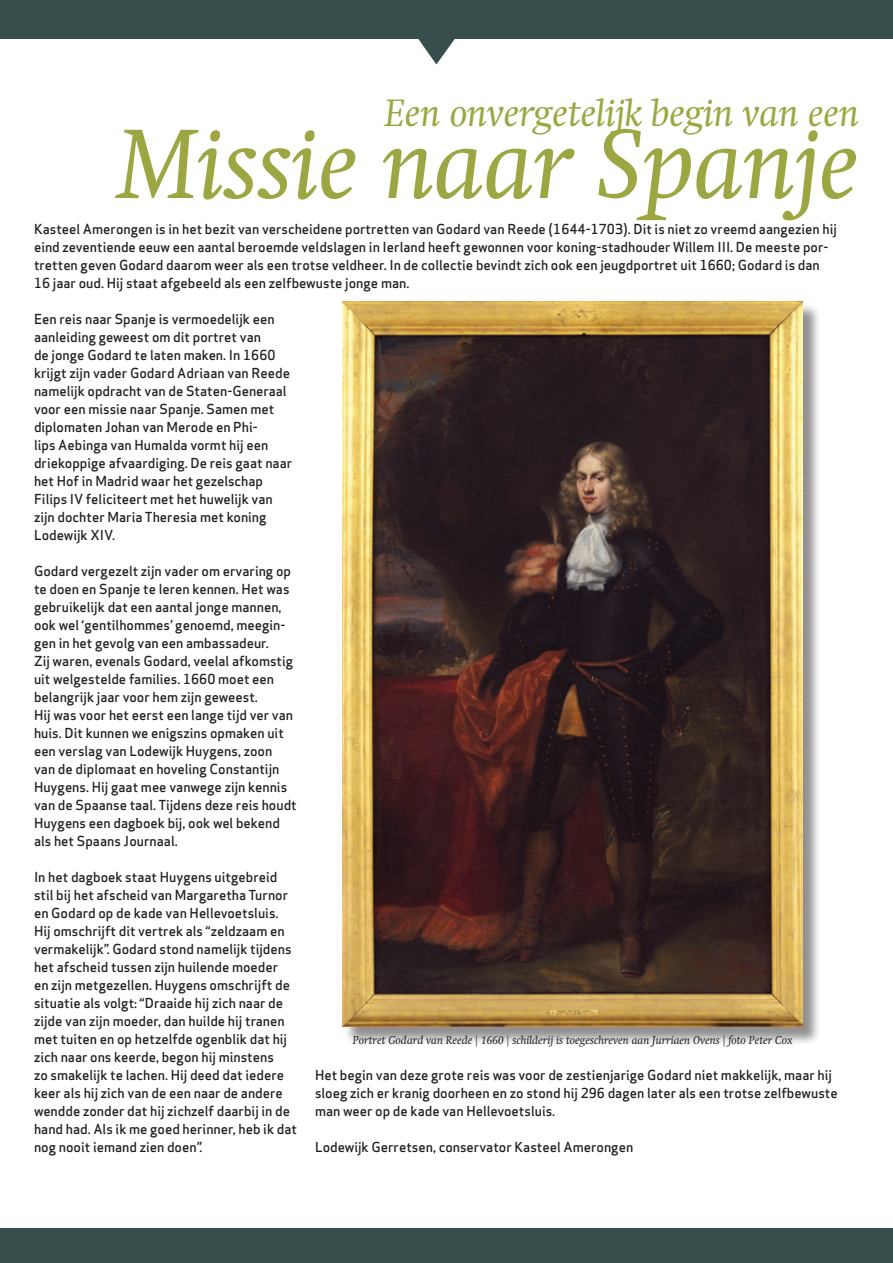
<style>
.page{position:relative;width:893px;height:1263px;background:#fff}
.page>*{position:absolute;margin:0;border:0;box-sizing:border-box;transform-origin:0 0}
.t1{font:italic 97.8px "Swift";color:#9ca743}
.t2{font:italic 37.8px "Swift";color:#9ca743}
.t3{font:13.5px/18px "Apex Sans Medium T";color:#231f20}
.t4{font:italic 11.4px "Swift";color:#231f20}
</style>
<div class="page">
<div style="left:344px;top:303px;width:477px;height:742px;background:#231f20;opacity:.5"></div>
<img style="left:342px;top:301px;width:460px;height:726px">
<div style="left:0;top:0;width:893px;height:39px;background:#384e4d"></div>
<svg style="left:418px;top:39px;width:37px;height:26px"></svg>
<div style="left:0;top:1229px;width:893px;height:34px;background:#384e4d"></div>
<h2 class="t2" style="left:385px;top:91px;width:476px">Een onvergetelijk begin van een</h2>
<h1 class="t1" style="left:117px;top:107px;width:743px">Missie naar Spanje</h1>
<p class="t3" style="left:34px;top:220px;width:804px">Kasteel Amerongen is in het bezit van verscheidene portretten van Godard van Reede (1644-1703). Dit is niet zo vreemd aangezien hij eind zeventiende eeuw een aantal beroemde veldslagen in Ierland heeft gewonnen voor koning-stadhouder Willem III. De meeste por&shy;tretten geven Godard daarom weer als een trotse veldheer. In de collectie bevindt zich ook een jeugdportret uit 1660; Godard is dan 16 jaar oud. Hij staat afgebeeld als een zelfbewuste jonge man.</p>
<p class="t3" style="left:34px;top:310px;width:260px">Een reis naar Spanje is vermoedelijk een aanleiding geweest om dit portret van<br>de jonge Godard te laten maken. In 1660 krijgt zijn vader Godard Adriaan van Reede namelijk opdracht van de Staten-Generaal voor een missie naar Spanje. Samen met diplomaten Johan van Merode en Phi-<br>lips Aebinga van Humalda vormt hij een driekoppige afvaardiging. De reis gaat naar het Hof in Madrid waar het gezelschap Filips IV feliciteert met het huwelijk van zijn dochter Maria Theresia met koning Lodewijk XIV.</p>
<p class="t3" style="left:34px;top:562px;width:264px">Godard vergezelt zijn vader om ervaring op te doen en Spanje te leren kennen. Het was gebruikelijk dat een aantal jonge mannen, ook wel ‘gentilhommes’ genoemd, meegin&shy;gen in het gevolg van een ambassadeur.<br>Zij waren, evenals Godard, veelal afkomstig uit welgestelde families. 1660 moet een belangrijk jaar voor hem zijn geweest.<br>Hij was voor het eerst een lange tijd ver van huis. Dit kunnen we enigszins opmaken uit een verslag van Lodewijk Huygens, zoon van de diplomaat en hoveling Constantijn Huygens. Hij gaat mee vanwege zijn kennis van de Spaanse taal. Tijdens deze reis houdt Huygens een dagboek bij, ook wel bekend als het Spaans Journaal.</p>
<p class="t3" style="left:34px;top:868px;width:264px">In het dagboek staat Huygens uitgebreid stil bij het afscheid van Margaretha Turnor en Godard op de kade van Hellevoetsluis.<br>Hij omschrijft dit vertrek als “zeldzaam en vermakelijk”. Godard stond namelijk tijdens het afscheid tussen zijn huilende moeder<br>en zijn metgezellen. Huygens omschrijft de situatie als volgt: “Draaide hij zich naar de zijde van zijn moeder, dan huilde hij tranen met tuiten en op hetzelfde ogenblik dat hij zich naar ons keerde, begon hij minstens<br>zo smakelijk te lachen. Hij deed dat iedere keer als hij zich van de een naar de andere wendde zonder dat hij zichzelf daarbij in de hand had. Als ik me goed herinner, heb ik dat nog nooit iemand zien doen”.</p>
<p class="t4" style="left:353px;top:1033px;width:441px">Portret Godard van Reede | 1660 | schilderij is toegeschreven aan Jurriaen Ovens | foto Peter Cox</p>
<p class="t3" style="left:315px;top:1066px;width:524px">Het begin van deze grote reis was voor de zestienjarige Godard niet makkelijk, maar hij sloeg zich er kranig doorheen en zo stond hij 296 dagen later als een trotse zelfbewuste man weer op de kade van Hellevoetsluis.</p>
<p class="t3" style="left:315px;top:1138px;width:320px">Lodewijk Gerretsen, conservator Kasteel Amerongen</p>
</div>
